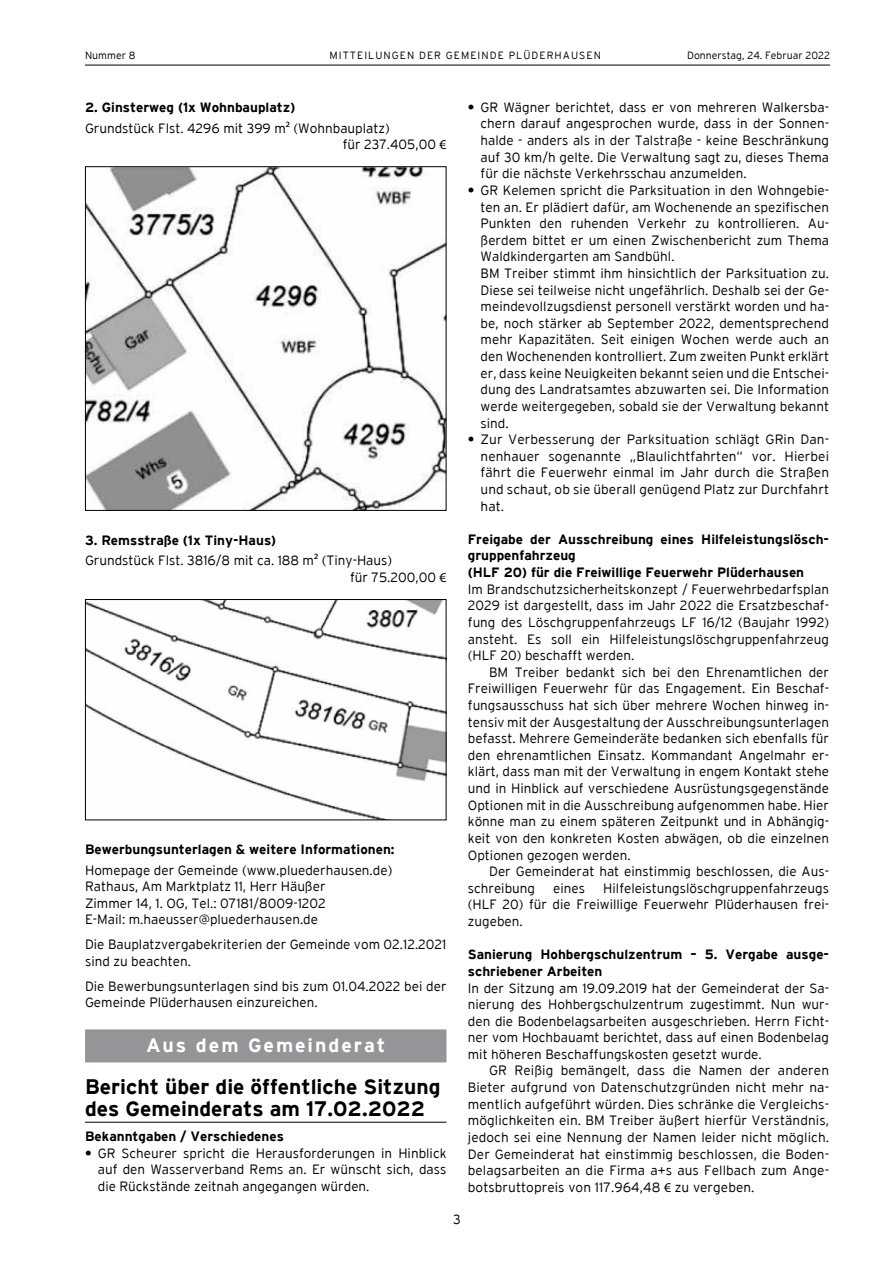
<style>
.page{position:relative;width:893px;height:1263px;background:#fff}
.page>*{position:absolute;margin:0;border:0;box-sizing:border-box;transform-origin:0 0}
.t1{font:700 21px/22.5px "Interstate";color:#000}
.t2{font:700 19.5px "Interstate";letter-spacing:.1em;color:#fff}
.t3{font:300 13.5px/16.6px "Interstate";color:#000;text-align:justify}
.t4{font:700 13.5px/16.6px "Interstate";color:#000}
.t5{font:300 10.5px "Interstate";letter-spacing:.1em;color:#000}
.t6{font:300 10.5px "Interstate";color:#000}
.s1{font-weight:700}
.s2{font-family:"Myriad Pro";font-weight:400}
</style>
<div class="page">
<hr style="left:85px;top:65px;width:745px;height:1px;background:#000">
<div style="left:85px;top:1029px;width:361px;height:33px;background:#939598"></div>
<hr style="left:85px;top:1122px;width:361px;height:1px;background:#000">
<img style="left:87px;top:168px;width:357px;height:341px">
<div style="left:85px;top:166px;width:361px;height:345px;border:1px solid #000"></div>
<img style="left:87px;top:601px;width:357px;height:217px">
<div style="left:85px;top:599px;width:361px;height:221px;border:1px solid #000"></div>
<p class="t5" style="left:85px;top:50px;width:52px">Nummer 8</p>
<p class="t5" style="left:329px;top:50px;width:273px">Mitteilungen der Gem einde Plüderhausen</p>
<p class="t6" style="left:687px;top:50px;width:144px">Donnerstag, 24. Februar 2022</p>
<p class="t3" style="left:85px;top:97px;width:306px;line-height:20.7px"><span class="s1">2. Ginsterweg (1x Wohnbauplatz)<br></span>Grundstück Flst. 4296 mit 399 m<span class="s2">²</span> (Wohnbauplatz)</p>
<p class="t3" style="left:343px;top:136px;width:105px">für 237.405,00 <span class="s2">€</span></p>
<p class="t3" style="left:85px;top:529px;width:309px;line-height:20.7px"><span class="s1">3. Remsstraße (1x Tiny-Haus)<br></span>Grundstück Flst. 3816/8 mit ca. 188 m<span class="s2">²</span> (Tiny-Haus)</p>
<p class="t3" style="left:350px;top:569px;width:98px">für 75.200,00 <span class="s2">€</span></p>
<p class="t4" style="left:85px;top:841px;width:311px">Bewerbungsunterlagen &amp; weitere Informationen:</p>
<p class="t3" style="left:85px;top:862px;width:309px;text-align:left">Homepage der Gemeinde (www.pluederhausen.de)<br>Rathaus, Am Marktplatz 11, Herr Häußer<br>Zimmer 14, 1. OG, Tel.: 07181/8009-1202<br>E-Mail: m.haeusser@pluederhausen.de</p>
<p class="t3" style="left:85px;top:936px;width:363px">Die Bauplatzvergabekriterien der Gemeinde vom 02.12.2021 sind zu beachten.</p>
<p class="t3" style="left:85px;top:978px;width:363px">Die Bewerbungsunterlagen sind bis zum 01.04.2022 bei der<br>Gemeinde Plüderhausen einzureichen.</p>
<h2 class="t2" style="left:146px;top:1035px;width:241px">Aus dem Gemeinderat</h2>
<h1 class="t1" style="left:85px;top:1075px;width:357px">Bericht über die öffentliche Sitzung des Gemeinderats am 17.02.2022</h1>
<p class="t4" style="left:85px;top:1128px;width:200px">Bekanntgaben / Verschiedenes</p>
<p class="t3" style="left:98px;top:1145px;width:350px;text-indent:-13px"><span class="s1">•</span> GR Scheurer spricht die Herausforderungen in Hinblick auf den Wasserverband Rems an. Er wünscht sich, dass die Rückstände zeitnah angegangen würden.</p>
<p class="t3" style="left:481px;top:99px;width:350px;text-indent:-13px"><span class="s1">•</span> GR Wägner berichtet, dass er von mehreren Walkersba&shy;chern darauf angesprochen wurde, dass in der Sonnen&shy;halde - anders als in der Talstraße - keine Beschränkung auf 30 km/h gelte. Die Verwaltung sagt zu, dieses Thema für die nächste Verkehrsschau anzumelden.</p>
<p class="t3" style="left:481px;top:182px;width:350px;text-align:left;text-indent:-13px"><span class="s1">•</span> GR Kelemen spricht die Parksituation in den Wohngebie&shy;ten an. Er plädiert dafür, am Wochenende an spezifischen Punkten den ruhenden Verkehr zu kontrollieren. Au&shy;ßerdem bittet er um einen Zwischenbericht zum Thema Waldkindergarten am Sandbühl.<br>BM Treiber stimmt ihm hinsichtlich der Parksituation zu.<br>Diese sei teilweise nicht ungefährlich. Deshalb sei der Ge&shy;meindevollzugsdienst personell verstärkt worden und ha&shy;be, noch stärker ab September 2022, dementsprechend mehr Kapazitäten. Seit einigen Wochen werde auch an den Wochenenden kontrolliert. Zum zweiten Punkt erklärt er, dass keine Neuigkeiten bekannt seien und die Entschei&shy;dung des Landratsamtes abzuwarten sei. Die Information werde weitergegeben, sobald sie der Verwaltung bekannt sind.</p>
<p class="t3" style="left:481px;top:431px;width:350px;text-indent:-13px"><span class="s1">•</span> Zur Verbesserung der Parksituation schlägt GRin Dan&shy;nenhauer sogenannte „Blaulichtfahrten“ vor. Hierbei fährt die Feuerwehr einmal im Jahr durch die Straßen und schaut, ob sie überall genügend Platz zur Durchfahrt hat.</p>
<p class="t4" style="left:468px;top:531px;width:363px">Freigabe der Ausschreibung eines Hilfeleistungslösch&shy;gruppenfahrzeug<br>(HLF 20) für die Freiwillige Feuerwehr Plüderhausen</p>
<p class="t3" style="left:468px;top:580px;width:363px">Im Brandschutzsicherheitskonzept / Feuerwehrbedarfsplan 2029 ist dargestellt, dass im Jahr 2022 die Ersatzbeschaf&shy;fung des Löschgruppenfahrzeugs LF 16/12 (Baujahr 1992) ansteht. Es soll ein Hilfeleistungslöschgruppenfahrzeug (HLF 20) beschafft werden.</p>
<p class="t3" style="left:468px;top:663px;width:363px;text-indent:21px">BM Treiber bedankt sich bei den Ehrenamtlichen der Freiwilligen Feuerwehr für das Engagement. Ein Beschaf&shy;fungsausschuss hat sich über mehrere Wochen hinweg in&shy;tensiv mit der Ausgestaltung der Ausschreibungsunterlagen befasst. Mehrere Gemeinderäte bedanken sich ebenfalls für den ehrenamtlichen Einsatz. Kommandant Angelmahr er&shy;klärt, dass man mit der Verwaltung in engem Kontakt stehe und in Hinblick auf verschiedene Ausrüstungsgegenstände Optionen mit in die Ausschreibung aufgenommen habe. Hier könne man zu einem späteren Zeitpunkt und in Abhängig&shy;keit von den konkreten Kosten abwägen, ob die einzelnen Optionen gezogen werden.</p>
<p class="t3" style="left:468px;top:863px;width:363px;text-indent:21px">Der Gemeinderat hat einstimmig beschlossen, die Aus&shy;schreibung</p>
<p class="t3" style="left:468px;top:880px;width:363px;text-indent:135px">Hilfeleistungslöschgruppenfahrzeugs (HLF 20) für die Freiwillige Feuerwehr Plüderhausen frei&shy;zugeben.</p>
<p class="t4" style="left:468px;top:946px;width:363px">Sanierung Hohbergschulzentrum – 5. Vergabe ausge&shy;schriebener Arbeiten</p>
<p class="t3" style="left:468px;top:979px;width:363px">In der Sitzung am 19.09.2019 hat der Gemeinderat der Sa&shy;nierung des Hohbergschulzentrum zugestimmt. Nun wur&shy;den die Bodenbelagsarbeiten ausgeschrieben. Herrn Ficht&shy;ner vom Hochbauamt berichtet, dass auf einen Bodenbelag mit höheren Beschaffungskosten gesetzt wurde.</p>
<p class="t3" style="left:468px;top:1062px;width:363px;text-indent:21px">GR Reißig bemängelt, dass die Namen der anderen Bieter aufgrund von Datenschutzgründen nicht mehr na&shy;mentlich aufgeführt würden. Dies schränke die Vergleichs&shy;möglichkeiten ein. BM Treiber äußert hierfür Verständnis, jedoch sei eine Nennung der Namen leider nicht möglich.<br>Der Gemeinderat hat einstimmig beschlossen, die Boden&shy;belagsarbeiten an die Firma a+s aus Fellbach zum Ange&shy;botsbruttopreis von 117.964,48 <span class="s2">€</span> zu vergeben.</p>
<p class="t3" style="left:553px;top:880px;width:33px">eines</p>
<p class="t3" style="left:453px;top:1210px;width:9px">3</p>
</div>
